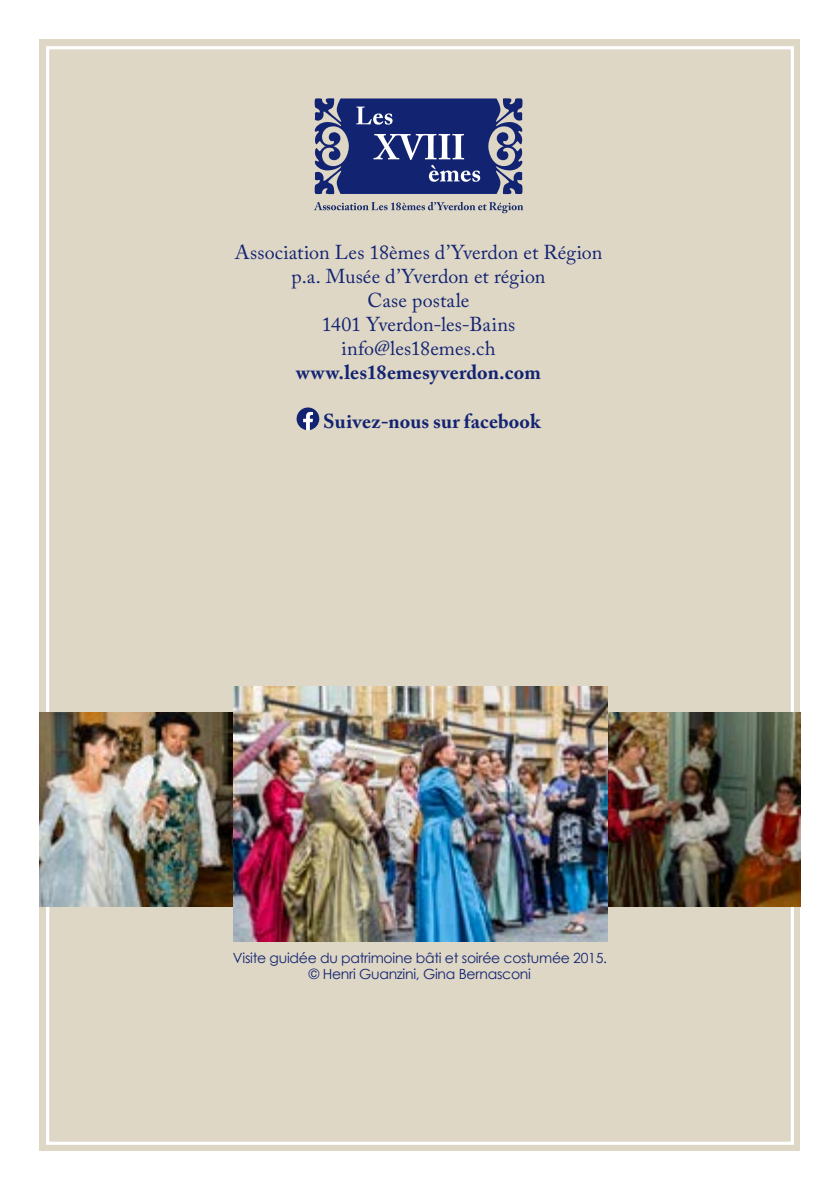
<style>
.page{position:relative;width:840px;height:1191px;background:#fff}
.page>*{position:absolute;margin:0;border:0;box-sizing:border-box;transform-origin:0 0}
.t1{font:20px/24px "Adobe Caslon Pro";letter-spacing:.005em;color:#122372;text-align:center}
.t2{font:700 20px "Adobe Caslon Pro";letter-spacing:.01em;color:#122372}
.t3{font:14px/16.8px "Century Gothic";letter-spacing:-.02em;color:#122372;text-align:center}
</style>
<div class="page">
<div style="left:39px;top:39px;width:762px;height:1112px;background:#ded7c5"></div>
<svg style="left:314px;top:98px;width:208px;height:96px;background:#404c87"></svg>
<svg style="left:314px;top:202px;width:209px;height:11px;background:#afaeaf"></svg>
<img style="left:40px;top:712px;width:193px;height:194px">
<img style="left:606px;top:712px;width:194px;height:194px">
<img style="left:233px;top:687px;width:373px;height:255px">
<svg style="left:296px;top:407px;width:23px;height:23px"></svg>
<p class="t1" style="left:234px;top:240px;width:369px">Association Les 18èmes d’Yverdon et Région p.a. Musée d’Yverdon et région<br>Case postale<br>1401 Yverdon-les-Bains<br>info@les18emes.ch</p>
<p class="t2" style="left:296px;top:360px;width:246px">www.les18emesyverdon.com</p>
<p class="t2" style="left:323px;top:409px;width:219px">Suivez-nous sur facebook</p>
<p class="t3" style="left:233px;top:949px;width:375px">Visite guidée du patrimoine bâti et soirée costumée 2015. © Henri Guanzini, Gina Bernasconi</p>
</div>
